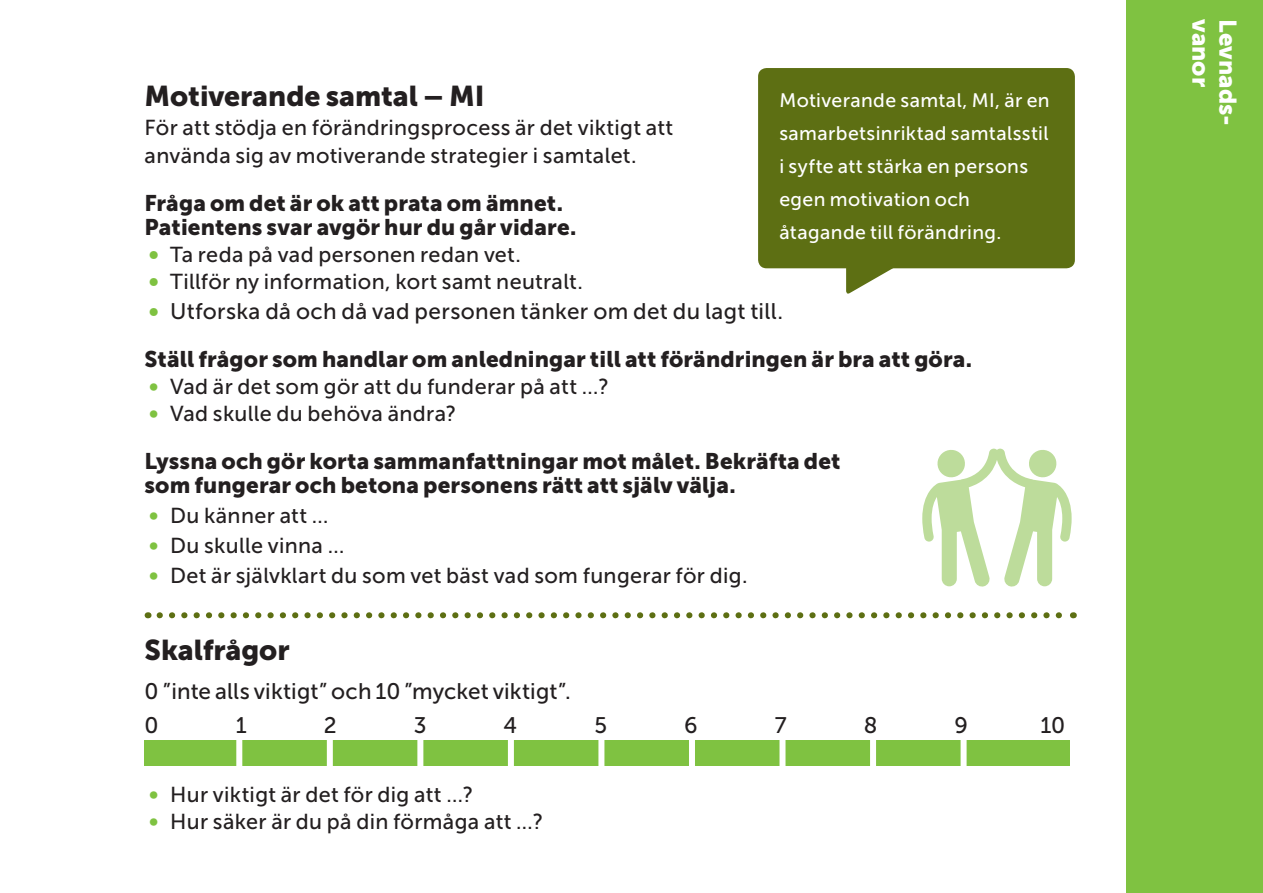
<style>
.page{position:relative;width:1263px;height:893px;background:#fff}
.page>*{position:absolute;margin:0;border:0;box-sizing:border-box;transform-origin:0 0}
.t1{font:28.5px "Museo Sans 900";color:#231f20}
.t2{font:24px "Museo Sans 900";color:#fff}
.t3{font:22.5px/24px "Museo Sans 900";letter-spacing:.005em;color:#231f20}
.t4{font:22.5px "Museo Sans 500";letter-spacing:.01em;color:#231f20}
.t5{font:21.6px/28.5px "Museo Sans 500";letter-spacing:.015em;color:#231f20}
.t6{font:19.5px/33px "Museo Sans 500";letter-spacing:.02em;color:#fff}
.s1{font-family:"Museo Sans 700";font-size:24px;color:#7fc241}
.s2{font-size:24px;color:#7fc241}
</style>
<div class="page">
<div style="left:1127px;top:0;width:136px;height:893px;background:#7fc241"></div>
<div style="left:758px;top:68px;width:317px;height:200px;background:#5d6f13;border-radius:9px"></div>
<svg style="left:160px;top:612px;width:902px;height:6px"></svg>
<div style="left:145px;top:740px;width:925px;height:26px;background:#7fc241"></div>
<div style="left:236px;top:740px;width:6px;height:26px;background:#fff"></div>
<div style="left:327px;top:740px;width:6px;height:26px;background:#fff"></div>
<div style="left:417px;top:740px;width:6px;height:26px;background:#fff"></div>
<div style="left:508px;top:740px;width:6px;height:26px;background:#fff"></div>
<div style="left:598px;top:740px;width:6px;height:26px;background:#fff"></div>
<div style="left:689px;top:740px;width:6px;height:26px;background:#fff"></div>
<div style="left:779px;top:740px;width:6px;height:26px;background:#fff"></div>
<div style="left:870px;top:740px;width:6px;height:26px;background:#fff"></div>
<div style="left:960px;top:740px;width:6px;height:26px;background:#fff"></div>
<svg style="left:846px;top:268px;width:62px;height:26px"></svg>
<svg style="left:922px;top:448px;width:150px;height:139px"></svg>
<h1 class="t1" style="left:145px;top:80px;width:341px">Motiverande samtal – MI</h1>
<p class="t5" style="left:145px;top:113px;width:530px">För att stödja en förändringsprocess är det viktigt att använda sig av motiverande strategier i samtalet.</p>
<p class="t3" style="left:145px;top:191px;width:433px">Fråga om det är ok att prata om ämnet.<br>Patientens svar avgör hur du går vidare.</p>
<p class="t5" style="left:149px;top:241px;width:374px"><span class="s1">•</span> Ta reda på vad personen redan vet.</p>
<p class="t5" style="left:149px;top:267px;width:436px"><span class="s1">•</span> Tillför ny information, kort samt neutralt.</p>
<p class="t4" style="left:149px;top:299px;width:636px"><span class="s1">•</span> Utforska då och då vad personen tänker om det du lagt till.</p>
<p class="t3" style="left:145px;top:347px;width:829px">Ställ frågor som handlar om anledningar till att förändringen är bra att göra.</p>
<p class="t5" style="left:149px;top:372px;width:462px"><span class="s2">•</span> Vad är det som gör att du funderar på att …?</p>
<p class="t5" style="left:149px;top:399px;width:309px"><span class="s2">•</span> Vad skulle du behöva ändra?</p>
<p class="t3" style="left:145px;top:449px;width:697px">Lyssna och gör korta sammanfattningar mot målet. Bekräfta det som fungerar och betona personens rätt att själv välja.</p>
<p class="t5" style="left:149px;top:501px;width:181px"><span class="s2">•</span> Du känner att …</p>
<p class="t5" style="left:149px;top:531px;width:197px"><span class="s2">•</span> Du skulle vinna …</p>
<p class="t5" style="left:149px;top:561px;width:600px"><span class="s2">•</span> Det är självklart du som vet bäst vad som fungerar för dig.</p>
<p class="t6" style="left:779px;top:84px;width:272px">Motiverande samtal, MI, är en samarbetsinriktad samtalsstil i syfte att stärka en persons egen motivation och åtagande till förändring.</p>
<h1 class="t1" style="left:145px;top:634px;width:146px">Skalfrågor</h1>
<p class="t4" style="left:145px;top:679px;width:428px">0 ”inte alls viktigt” och 10 ”mycket viktigt”.</p>
<p class="t4" style="left:145px;top:713px;width:16px">0</p>
<p class="t4" style="left:236px;top:713px;width:13px">1</p>
<p class="t4" style="left:324px;top:713px;width:14px">2</p>
<p class="t4" style="left:414px;top:713px;width:14px">3</p>
<p class="t4" style="left:504px;top:713px;width:15px">4</p>
<p class="t4" style="left:594px;top:713px;width:14px">5</p>
<p class="t4" style="left:684px;top:713px;width:15px">6</p>
<p class="t4" style="left:775px;top:713px;width:13px">7</p>
<p class="t4" style="left:864px;top:713px;width:15px">8</p>
<p class="t4" style="left:954px;top:713px;width:15px">9</p>
<p class="t4" style="left:1040px;top:713px;width:26px">10</p>
<p class="t5" style="left:149px;top:781px;width:326px"><span class="s2">•</span> Hur viktigt är det för dig att …?</p>
<p class="t5" style="left:149px;top:808px;width:396px"><span class="s2">•</span> Hur säker är du på din förmåga att …?</p>
<p class="t2" style="left:1214px;top:19px;width:69px;rotate:90deg">vanor</p>
<p class="t2" style="left:1241px;top:19px;width:108px;rotate:90deg">Levnads-</p>
</div>
